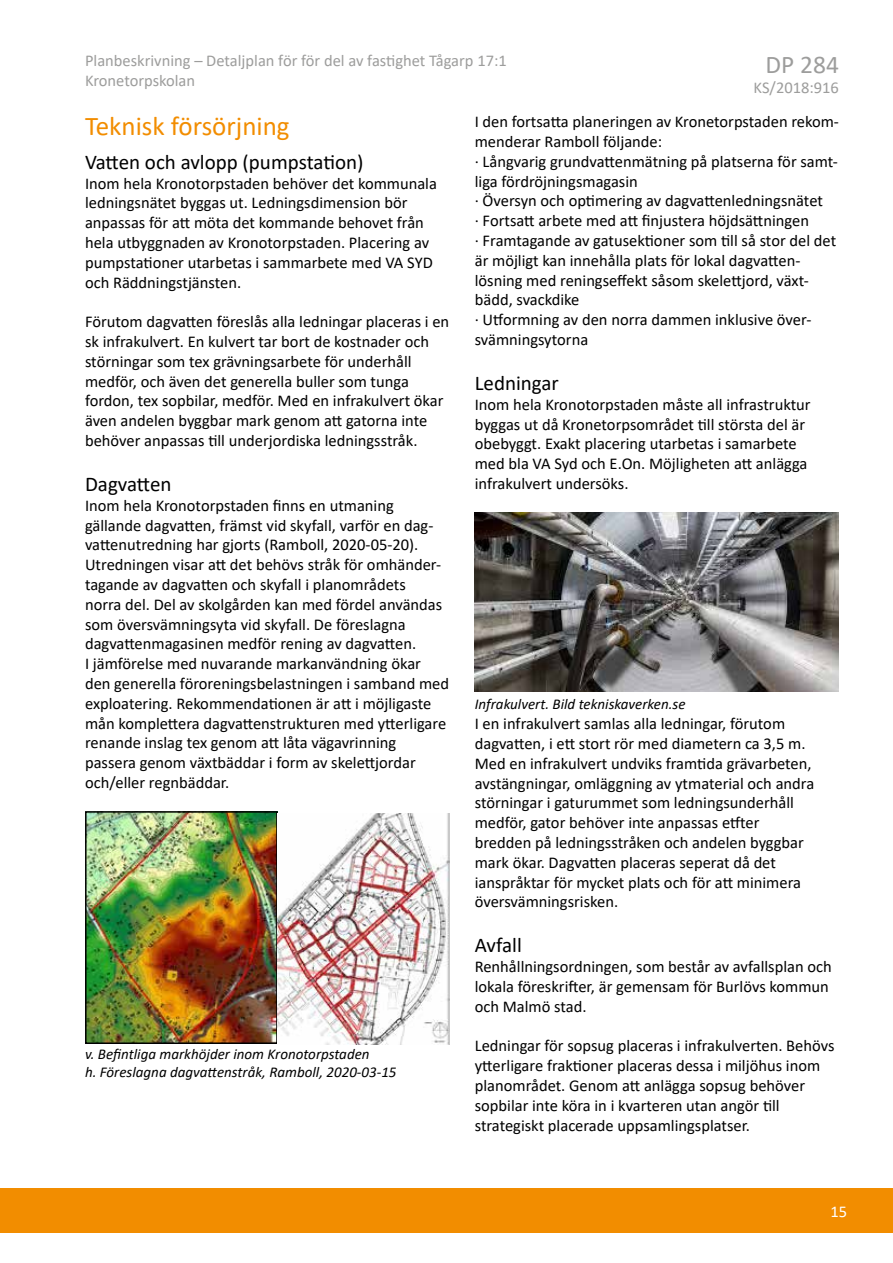
<style>
.page{position:relative;width:893px;height:1263px;background:#fff}
.page>*{position:absolute;margin:0;border:0;box-sizing:border-box;transform-origin:0 0}
.t1{font:27px "Calibri";color:#f28d00}
.t2{font:25.5px "Calibri";color:#9d9d9c}
.t3{font:21px "Calibri";color:#000}
.t4{font:16.5px/19.8px "Calibri";color:#000}
.t5{font:16.5px/19.8px "Calibri";color:#9d9d9c}
.t6{font:16.5px "Calibri";color:#fff}
.t7{font:italic 15px/18px "Calibri";color:#000}
</style>
<div class="page">
<div style="left:0;top:1188px;width:893px;height:45px;background:#f28d00"></div>
<img style="left:88px;top:814px;width:187px;height:227px">
<div style="left:85px;top:811px;width:193px;height:233px;border:2px solid #000"></div>
<img style="left:278px;top:814px;width:171px;height:230px">
<img style="left:475px;top:512px;width:364px;height:179px">
<p class="t5" style="left:85px;top:51px;width:423px">Planbeskrivning – Detaljplan för för del av fastighet Tågarp 17:1<br>Kronetorpskolan</p>
<h2 class="t2" style="left:766px;top:47px;width:75px">DP 284</h2>
<p class="t5" style="left:754px;top:77px;width:87px">KS/2018:916</p>
<h1 class="t1" style="left:85px;top:107px;width:206px">Teknisk försörjning</h1>
<p class="t3" style="left:85px;top:147px;width:280px">Vatten och avlopp (pumpstation)</p>
<p class="t4" style="left:85px;top:173px;width:353px">Inom hela Kronotorpstaden behöver det kommunala ledningsnätet byggas ut. Ledningsdimension bör anpassas för att möta det kommande behovet från hela utbyggnaden av Kronotorpstaden. Placering av pumpstationer utarbetas i sammarbete med VA SYD och Räddningstjänsten.</p>
<p class="t4" style="left:85px;top:311px;width:366px">Förutom dagvatten föreslås alla ledningar placeras i en sk infrakulvert. En kulvert tar bort de kostnader och störningar som tex grävningsarbete för underhåll medför, och även det generella buller som tunga fordon, tex sopbilar, medför. Med en infrakulvert ökar även andelen byggbar mark genom att gatorna inte behöver anpassas till underjordiska ledningsstråk.</p>
<p class="t3" style="left:85px;top:469px;width:88px">Dagvatten</p>
<p class="t4" style="left:85px;top:495px;width:366px">Inom hela Kronotorpstaden finns en utmaning gällande dagvatten, främst vid skyfall, varför en dag&shy;vattenutredning har gjorts (Ramboll, 2020-05-20).<br>Utredningen visar att det behövs stråk för omhänder&shy;tagande av dagvatten och skyfall i planområdets<br>norra del. Del av skolgården kan med fördel användas som översvämningsyta vid skyfall. De föreslagna dagvattenmagasinen medför rening av dagvatten.<br>I jämförelse med nuvarande markanvändning ökar den generella föroreningsbelastningen i samband med exploatering. Rekommendationen är att i möjligaste mån komplettera dagvattenstrukturen med ytterligare renande inslag tex genom att låta vägavrinning passera genom växtbäddar i form av skelettjordar och/eller regnbäddar.</p>
<p class="t7" style="left:85px;top:1044px;width:313px">v. Befintliga markhöjder inom Kronotorpstaden<br>h. Föreslagna dagvattenstråk, Ramboll, 2020-03-15</p>
<p class="t4" style="left:475px;top:111px;width:366px">I den fortsatta planeringen av Kronetorpstaden rekom&shy;menderar Ramboll följande:<br>· Långvarig grundvattenmätning på platserna för samt&shy;liga fördröjningsmagasin<br>· Översyn och optimering av dagvattenledningsnätet<br>· Fortsatt arbete med att finjustera höjdsättningen<br>· Framtagande av gatusektioner som till så stor del det är möjligt kan innehålla plats för lokal dagvatten&shy;lösning med reningseffekt såsom skelettjord, växt&shy;bädd, svackdike<br>· Utformning av den norra dammen inklusive över&shy;svämningsytorna</p>
<p class="t3" style="left:475px;top:368px;width:86px">Ledningar</p>
<p class="t4" style="left:475px;top:394px;width:337px">Inom hela Kronotorpstaden måste all infrastruktur byggas ut då Kronetorpsområdet till största del är obebyggt. Exakt placering utarbetas i samarbete med bla VA Syd och E.On. Möjligheten att anlägga infrakulvert undersöks.</p>
<p class="t7" style="left:475px;top:695px;width:212px">Infrakulvert. Bild tekniskaverken.se</p>
<p class="t4" style="left:475px;top:713px;width:341px">I en infrakulvert samlas alla ledningar, förutom dagvatten, i ett stort rör med diametern ca 3,5 m.<br>Med en infrakulvert undviks framtida grävarbeten, avstängningar, omläggning av ytmaterial och andra störningar i gaturummet som ledningsunderhåll medför, gator behöver inte anpassas etfter bredden på ledningsstråken och andelen byggbar mark ökar. Dagvatten placeras seperat då det ianspråktar för mycket plats och för att minimera översvämningsrisken.</p>
<p class="t3" style="left:475px;top:931px;width:49px">Avfall</p>
<p class="t4" style="left:475px;top:956px;width:359px">Renhållningsordningen, som består av avfallsplan och lokala föreskrifter, är gemensam för Burlövs kommun och Malmö stad.</p>
<p class="t4" style="left:475px;top:1036px;width:361px">Ledningar för sopsug placeras i infrakulverten. Behövs ytterligare fraktioner placeras dessa i miljöhus inom planområdet. Genom att anlägga sopsug behöver sopbilar inte köra in i kvarteren utan angör till strategiskt placerade uppsamlingsplatser.</p>
<p class="t6" style="left:831px;top:1200px;width:18px">15</p>
</div>
